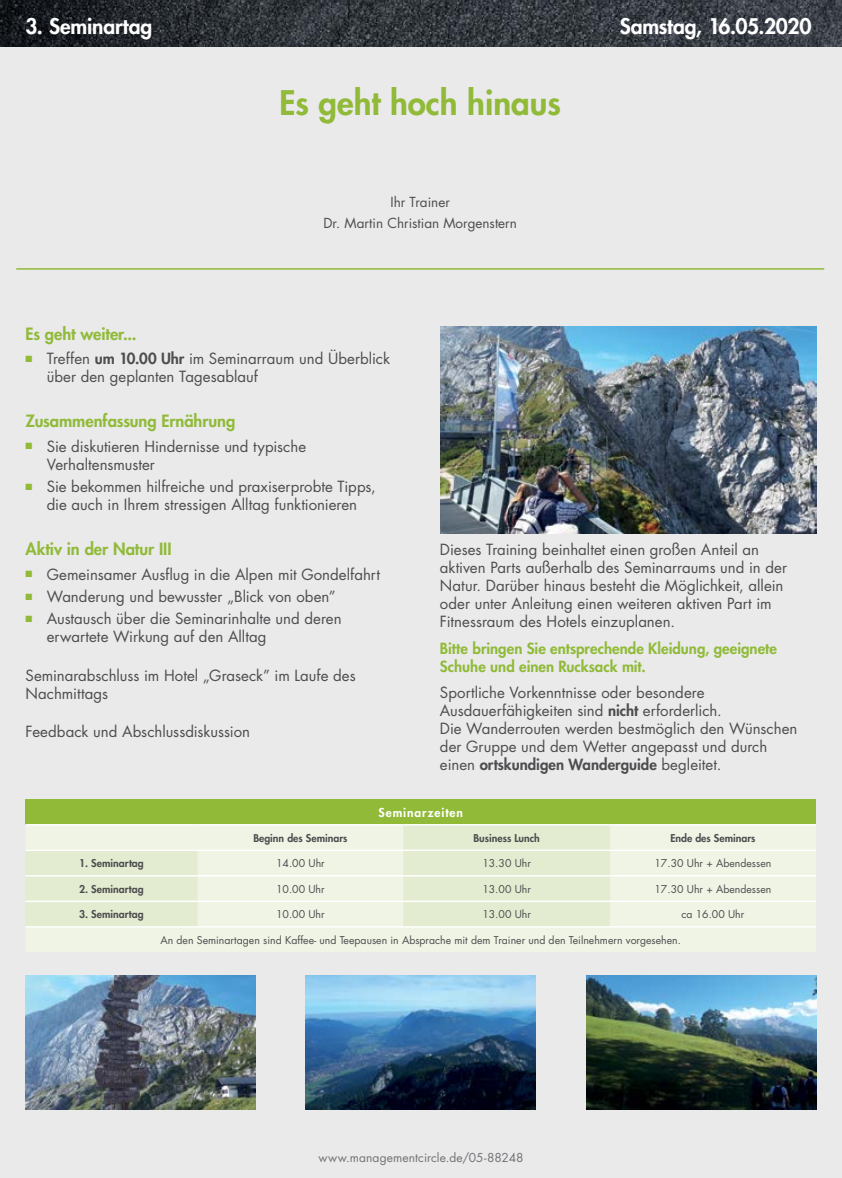
<style>
.page{position:relative;width:842px;height:1178px;background:#eaeaeb}
.page>*{position:absolute;margin:0;border:0;box-sizing:border-box;transform-origin:0 0}
.t1{font:800 33px "Futura Std";color:#90ba38}
.t2{font:800 21px "Futura Std";letter-spacing:-.01em;color:#fff}
.t3{font:800 16.5px "Futura Std";letter-spacing:-.005em;color:#90ba38}
.t4{font:15px/18px "Futura Std";color:#4d4d4f}
.t5{font:800 15px/18px "Futura Std";color:#90ba38}
.t6{font:13.5px/20.4px "Futura Std";color:#4d4d4f;text-align:center}
.t7{font:12px "Futura Std";letter-spacing:.01em;color:#717275}
.t8{font:800 12px "Futura Std";letter-spacing:.075em;color:#fff}
.t9{font:10.5px "Futura Std";color:#4d4d4f}
.t10{font:800 10.5px "Futura Std";color:#4d4d4f}
.s1{color:#90ba38}
.s2{font-weight:800}
</style>
<div class="page">
<img style="left:0;top:0;width:842px;height:47px">
<hr style="left:16px;top:268px;width:808px;height:2px;background:#90ba38">
<img style="left:440px;top:326px;width:376px;height:208px">
<div style="left:26px;top:799px;width:790px;height:26px;background:#90ba38"></div>
<div style="left:26px;top:825px;width:790px;height:103px;background:#eff4e5"></div>
<svg style="left:26px;top:825px;width:584px;height:101px;fill:#e3ecd0"></svg>
<hr style="left:26px;top:849px;width:171px;height:2px;background:#fff">
<hr style="left:197px;top:849px;width:207px;height:2px;background:#fff">
<hr style="left:404px;top:849px;width:206px;height:2px;background:#fff">
<hr style="left:610px;top:849px;width:206px;height:2px;background:#fff">
<hr style="left:26px;top:875px;width:171px;height:1px;background:#fff">
<hr style="left:197px;top:875px;width:207px;height:1px;background:#fff">
<hr style="left:404px;top:875px;width:206px;height:1px;background:#fff">
<hr style="left:610px;top:875px;width:206px;height:1px;background:#fff">
<hr style="left:26px;top:900px;width:171px;height:2px;background:#fff">
<hr style="left:197px;top:900px;width:207px;height:2px;background:#fff">
<hr style="left:404px;top:900px;width:206px;height:2px;background:#fff">
<hr style="left:610px;top:900px;width:206px;height:2px;background:#fff">
<hr style="left:26px;top:926px;width:171px;height:1px;background:#fff">
<hr style="left:197px;top:926px;width:207px;height:1px;background:#fff">
<hr style="left:404px;top:926px;width:206px;height:1px;background:#fff">
<hr style="left:610px;top:926px;width:206px;height:1px;background:#fff">
<hr style="left:26px;top:824px;width:171px;height:1px;background:#fff">
<hr style="left:197px;top:824px;width:207px;height:1px;background:#fff">
<hr style="left:404px;top:824px;width:206px;height:1px;background:#fff">
<hr style="left:610px;top:824px;width:206px;height:1px;background:#fff">
<img style="left:26px;top:975px;width:229px;height:135px">
<img style="left:306px;top:975px;width:230px;height:135px">
<img style="left:587px;top:975px;width:229px;height:135px">
<h2 class="t2" style="left:25px;top:13px;width:128px">3. Seminartag</h2>
<h2 class="t2" style="left:620px;top:13px;width:193px">Samstag, 16.05.2020</h2>
<h1 class="t1" style="left:279px;top:82px;width:283px">Es geht hoch hinaus</h1>
<p class="t6" style="left:323px;top:192px;width:195px">Ihr Trainer<br>Dr. Martin Christian Morgenstern</p>
<p class="t3" style="left:26px;top:323px;width:113px">Es geht weiter...</p>
<p class="t4" style="left:47px;top:350px;width:345px;text-indent:-21px"><span class="s1">■</span> Treffen <span class="s2">um 10.00 Uhr</span> im Seminarraum und Überblick über den geplanten Tagesablauf</p>
<p class="t3" style="left:26px;top:411px;width:211px">Zusammenfassung Ernährung</p>
<p class="t4" style="left:47px;top:437px;width:261px;text-indent:-21px"><span class="s1">■</span> Sie diskutieren Hindernisse und typische<br>Verhaltensmuster</p>
<p class="t4" style="left:26px;top:478px;width:352px;text-align:center"><span class="s1">■</span> Sie bekommen hilfreiche und praxiserprobte Tipps, die auch in Ihrem stressigen Alltag funktionieren</p>
<p class="t3" style="left:26px;top:539px;width:148px">Aktiv in der Natur III</p>
<p class="t4" style="left:26px;top:565px;width:356px"><span class="s1">■</span> Gemeinsamer Ausflug in die Alpen mit Gondelfahrt</p>
<p class="t4" style="left:26px;top:588px;width:312px"><span class="s1">■</span> Wanderung und bewusster „Blick von oben”</p>
<p class="t4" style="left:47px;top:610px;width:296px;text-indent:-21px"><span class="s1">■</span> Austausch über die Seminarinhalte und deren erwartete Wirkung auf den Alltag</p>
<p class="t4" style="left:26px;top:666px;width:332px">Seminarabschluss im Hotel „Graseck” im Laufe des<br>Nachmittags</p>
<p class="t4" style="left:26px;top:723px;width:226px">Feedback und Abschlussdiskussion</p>
<p class="t4" style="left:440px;top:541px;width:349px">Dieses Training beinhaltet einen großen Anteil an aktiven Parts außerhalb des Seminarraums und in der Natur. Darüber hinaus besteht die Möglichkeit, allein oder unter Anleitung einen weiteren aktiven Part im Fitnessraum des Hotels einzuplanen.</p>
<p class="t5" style="left:440px;top:639px;width:339px">Bitte bringen Sie entsprechende Kleidung, geeignete<br>Schuhe und einen Rucksack mit.</p>
<p class="t4" style="left:440px;top:684px;width:359px">Sportliche Vorkenntnisse oder besondere Ausdauerfähigkeiten sind <span class="s2">nicht</span> erforderlich.<br>Die Wanderrouten werden bestmöglich den Wünschen der Gruppe und dem Wetter angepasst und durch einen <span class="s2">ortskundigen Wanderguide</span> begleitet.</p>
<p class="t8" style="left:379px;top:805px;width:86px">Seminarzeiten</p>
<p class="t10" style="left:253px;top:831px;width:96px">Beginn des Seminars</p>
<p class="t10" style="left:473px;top:831px;width:68px">Business Lunch</p>
<p class="t10" style="left:670px;top:831px;width:87px">Ende des Seminars</p>
<p class="t10" style="left:79px;top:857px;width:66px">1. Seminartag</p>
<p class="t9" style="left:276px;top:857px;width:50px">14.00 Uhr</p>
<p class="t9" style="left:482px;top:857px;width:50px">13.30 Uhr</p>
<p class="t9" style="left:654px;top:857px;width:118px">17.30 Uhr + Abendessen</p>
<p class="t10" style="left:79px;top:882px;width:66px">2. Seminartag</p>
<p class="t9" style="left:276px;top:882px;width:50px">10.00 Uhr</p>
<p class="t9" style="left:482px;top:882px;width:50px">13.00 Uhr</p>
<p class="t9" style="left:654px;top:882px;width:118px">17.30 Uhr + Abendessen</p>
<p class="t10" style="left:79px;top:908px;width:66px">3. Seminartag</p>
<p class="t9" style="left:276px;top:908px;width:50px">10.00 Uhr</p>
<p class="t9" style="left:482px;top:908px;width:50px">13.00 Uhr</p>
<p class="t9" style="left:681px;top:908px;width:64px">ca 16.00 Uhr</p>
<p class="t9" style="left:160px;top:933px;width:522px">An den Seminartagen sind Kaffee- und Teepausen in Absprache mit dem Trainer und den Teilnehmern vorgesehen.</p>
<p class="t7" style="left:318px;top:1149px;width:206px">www.managementcircle.de/05-88248</p>
</div>
